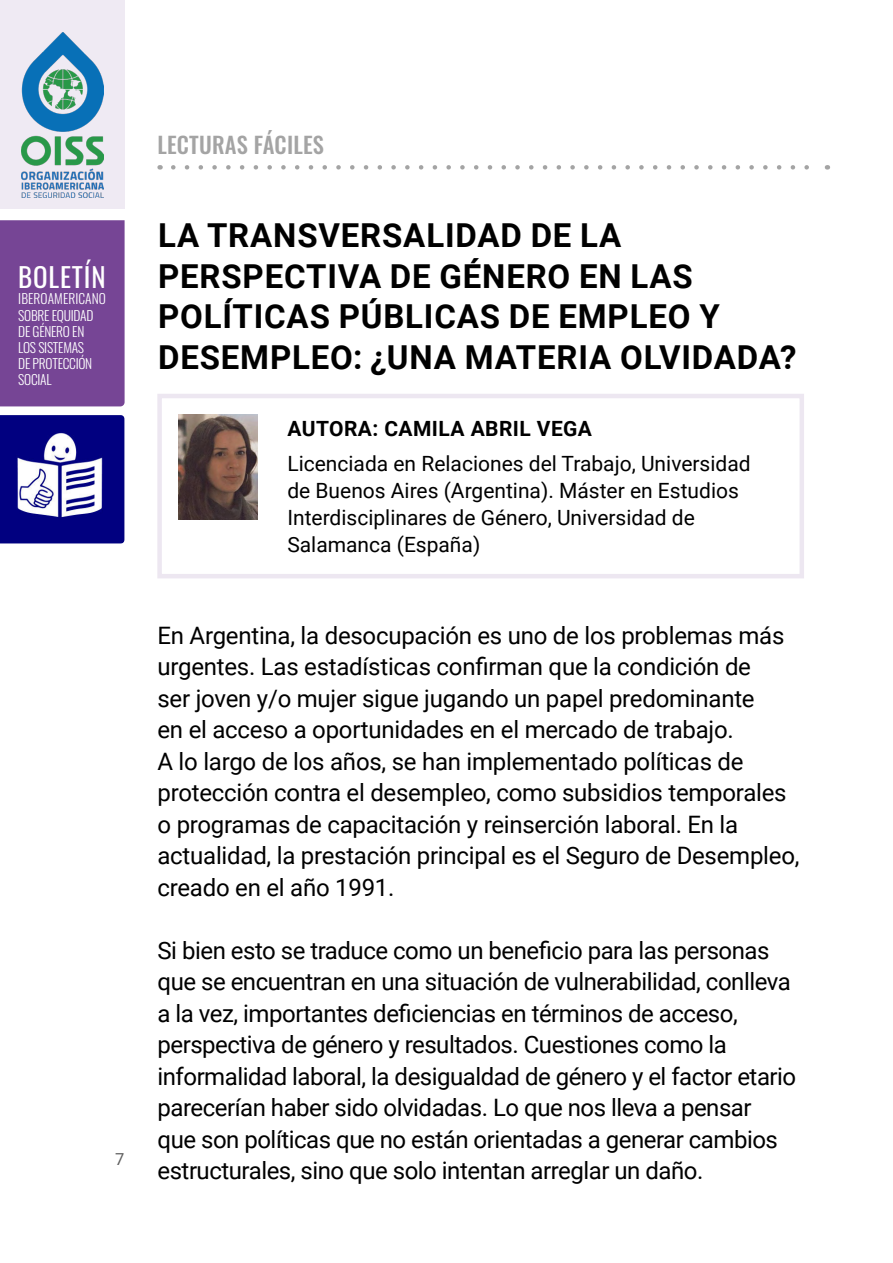
<style>
.page{position:relative;width:893px;height:1263px;background:#fff}
.page>*{position:absolute;margin:0;border:0;box-sizing:border-box;transform-origin:0 0}
.p_tit_lfaciles{font:700 33px/40.5px "Roboto";letter-spacing:.025em;color:#000}
.t1{font:27px "Oswald";letter-spacing:.03em;color:#fff}
.p_lfacil{font:24px/31.5px "Roboto";letter-spacing:-.02em;color:#000}
.t2{font:500 22.5px "Oswald";letter-spacing:.01em;color:#a4a4a4}
.p_cargo_lfaciles{font:21px/27px "Roboto";color:#000}
.p_autor_lfaciles{font:700 21px "Roboto";letter-spacing:.02em;color:#000}
.t3{font:16.5px "Roboto";color:#5f5f5f}
.t4{font:300 13.5px/16.2px "Oswald";letter-spacing:-.02em;color:#fff}
</style>
<div class="page">
<div style="left:0;top:0;width:125px;height:209px;background:#efeaf3"></div>
<div style="left:0;top:220px;width:125px;height:186px;background:#764595"></div>
<img style="left:22px;top:33px;width:81px;height:164px">
<img style="left:0;top:415px;width:125px;height:129px">
<svg style="left:173px;top:165px;width:636px;height:5px"></svg>
<div style="left:157px;top:394px;width:647px;height:184px;border:4px solid #ede7f1"></div>
<img style="left:178px;top:415px;width:79px;height:105px">
<p class="t1" style="left:18px;top:253px;width:89px">BOLETÍN</p>
<p class="t4" style="left:18px;top:289px;width:89px">IBEROAMERICANO<br>SOBRE EQUIDAD<br>DE GÉNERO EN<br>LOS SISTEMAS<br>DE PROTECCIÓN<br>SOCIAL</p>
<p class="t3" style="left:115px;top:1148px;width:11px">7</p>
<p class="t2" style="left:157px;top:133px;width:168px">LECTURAS FÁCILES</p>
<p class="p_tit_lfaciles" style="left:158px;top:214px;width:640px">LA TRANSVERSALIDAD DE LA<br>PERSPECTIVA DE GÉNERO EN LAS<br>POLÍTICAS PÚBLICAS DE EMPLEO Y<br>DESEMPLEO: ¿UNA MATERIA OLVIDADA?</p>
<p class="p_autor_lfaciles" style="left:287px;top:414px;width:306px">AUTORA: CAMILA ABRIL VEGA</p>
<p class="p_cargo_lfaciles" style="left:287px;top:449px;width:465px">Licenciada en Relaciones del Trabajo, Universidad de Buenos Aires (Argentina). Máster en Estudios Interdisciplinares de Género, Universidad de Salamanca (España)</p>
<p class="p_lfacil" style="left:158px;top:619px;width:643px">En Argentina, la desocupación es uno de los problemas más urgentes. Las estadísticas confirman que la condición de<br>ser joven y/o mujer sigue jugando un papel predominante<br>en el acceso a oportunidades en el mercado de trabajo.<br>A lo largo de los años, se han implementado políticas de protección contra el desempleo, como subsidios temporales o programas de capacitación y reinserción laboral. En la actualidad, la prestación principal es el Seguro de Desempleo, creado en el año 1991.</p>
<p class="p_lfacil" style="left:158px;top:934px;width:640px">Si bien esto se traduce como un beneficio para las personas que se encuentran en una situación de vulnerabilidad, conlleva a la vez, importantes deficiencias en términos de acceso, perspectiva de género y resultados. Cuestiones como la informalidad laboral, la desigualdad de género y el factor etario parecerían haber sido olvidadas. Lo que nos lleva a pensar<br>que son políticas que no están orientadas a generar cambios estructurales, sino que solo intentan arreglar un daño.</p>
</div>
